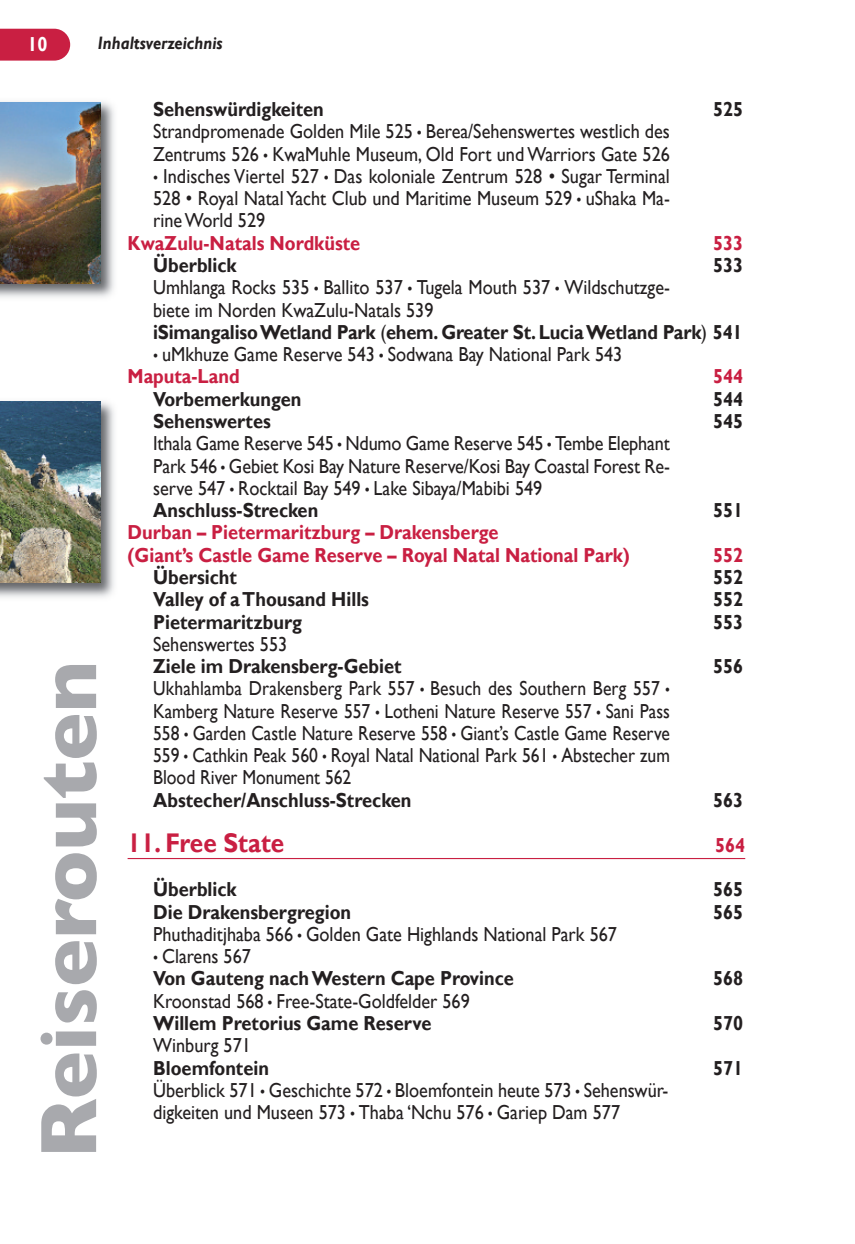
<style>
.page{position:relative;width:855px;height:1244px;background:#fff}
.page>*{position:absolute;margin:0;border:0;box-sizing:border-box;transform-origin:0 0}
.t1{font:700 81px "Gill Sans";color:#a8a9ad}
.t2{font:700 27px "Gill Sans";color:#c91f42;scale:.9 1}
.t3{font:20.25px/22.3px "Gill Sans";color:#231f20;scale:.9 1}
.t4{font:700 20.25px/22.3px "Gill Sans";color:#231f20;scale:.9 1}
.t5{font:20.25px/22.3px "Gill Sans";color:#231f20;text-align:justify;scale:.87 1}
.t6{font:700 20.25px/22.3px "Gill Sans";color:#c91f42;scale:.9 1}
.t7{font:700 20.25px "Gill Sans";color:#fff;scale:.9 1}
.t8{font:italic 700 18px "Gill Sans";color:#231f20;scale:.9 1}
.s1{font-size:15.75px}
.s2{font-weight:700}
.s3{font-weight:700;color:#c91f42}
.s4{font-weight:400;font-size:15.75px}
.s5{font-weight:400}
</style>
<div class="page">
<hr style="left:128px;top:858px;width:617px;height:1px;background:#c91f42">
<svg style="left:0;top:29px;width:70px;height:32px;background:#cc2b4c"></svg>
<img style="left:0;top:101px;width:114px;height:197px">
<img style="left:0;top:102px;width:100px;height:181px">
<img style="left:0;top:401px;width:114px;height:197px">
<img style="left:0;top:402px;width:100px;height:181px">
<p class="t7" style="left:28px;top:33px;width:24px">10</p>
<p class="t8" style="left:98px;top:32px;width:140px">Inhaltsverzeichnis</p>
<p class="t4" style="left:153px;top:98px;width:191px">Sehenswürdigkeiten</p>
<p class="t4" style="left:713px;top:98px;width:35px">525</p>
<p class="t3" style="left:153px;top:120px;width:576px">Strandpromenade Golden Mile 525 <span class="s1">•</span> Berea/Sehenswertes westlich des<br>Zentrums 526 <span class="s1">•</span> KwaMuhle Museum, Old Fort und Warriors Gate 526</p>
<p class="t3" style="left:153px;top:165px;width:576px;text-align:justify"><span class="s1">•</span> Indisches Viertel 527 <span class="s1">•</span> Das koloniale Zentrum 528 • Sugar Terminal 528 • Royal Natal Yacht Club und Maritime Museum 529 <span class="s1">•</span> uShaka Ma&shy;rineWorld 529</p>
<p class="t6" style="left:128px;top:231px;width:260px">KwaZulu-Natals Nordküste</p>
<p class="t6" style="left:713px;top:231px;width:35px">533</p>
<p class="t4" style="left:153px;top:254px;width:94px">Überblick</p>
<p class="t4" style="left:713px;top:254px;width:35px">533</p>
<p class="t3" style="left:153px;top:276px;width:656px">Umhlanga Rocks 535 <span class="s1">•</span> Ballito 537 <span class="s1">•</span> Tugela Mouth 537 <span class="s1">•</span> Wildschutzge-<br>biete im Norden KwaZulu-Natals 539<br><span class="s2">iSimangalisoWetland Park</span> (<span class="s2">ehem. Greater St. LuciaWetland Park</span>) <span class="s2">541</span></p>
<p class="t3" style="left:128px;top:343px;width:551px;text-indent:26px"><span class="s1">•</span> uMkhuze Game Reserve 543 <span class="s1">•</span> Sodwana Bay National Park 543<br><span class="s3">Maputa-Land</span></p>
<p class="t6" style="left:713px;top:365px;width:35px">544</p>
<h1 class="t1" style="left:21px;top:1159px;width:499px;rotate:-90deg">Reiserouten</h1>
<p class="t4" style="left:153px;top:387px;width:166px">Vorbemerkungen</p>
<p class="t4" style="left:713px;top:387px;width:35px">544</p>
<p class="t4" style="left:153px;top:410px;width:132px">Sehenswertes</p>
<p class="t4" style="left:713px;top:410px;width:35px">545</p>
<p class="t3" style="left:153px;top:432px;width:576px">Ithala Game Reserve 545 <span class="s1">•</span> Ndumo Game Reserve 545 <span class="s1">•</span> Tembe Elephant Park 546 <span class="s1">•</span> Gebiet Kosi Bay Nature Reserve/Kosi Bay Coastal Forest Re&shy;serve 547 <span class="s1">•</span> Rocktail Bay 549 <span class="s1">•</span> Lake Sibaya/Mabibi 549<br><span class="s2">Anschluss-Strecken</span></p>
<p class="t4" style="left:713px;top:499px;width:35px">551</p>
<p class="t6" style="left:128px;top:521px;width:559px">Durban – Pietermaritzburg – Drakensberge<br>(Giant’s Castle Game Reserve – Royal Natal National Park)</p>
<p class="t6" style="left:713px;top:543px;width:35px">552</p>
<p class="t4" style="left:153px;top:566px;width:95px">Übersicht</p>
<p class="t4" style="left:713px;top:566px;width:35px">552</p>
<p class="t4" style="left:153px;top:588px;width:241px">Valley of aThousand Hills</p>
<p class="t4" style="left:713px;top:588px;width:35px">552</p>
<p class="t4" style="left:153px;top:610px;width:167px">Pietermaritzburg</p>
<p class="t4" style="left:713px;top:610px;width:35px">553</p>
<p class="t3" style="left:153px;top:632px;width:151px">Sehenswertes 553</p>
<p class="t4" style="left:153px;top:655px;width:277px">Ziele im Drakensberg-Gebiet</p>
<p class="t4" style="left:713px;top:655px;width:35px">556</p>
<p class="t5" style="left:153px;top:677px;width:595px">Ukhahlamba Drakensberg Park 557 <span class="s1">•</span> Besuch des Southern Berg 557 <span class="s1">• </span>Kamberg Nature Reserve 557 <span class="s1">•</span> Lotheni Nature Reserve 557 <span class="s1">•</span> Sani Pass 558 <span class="s1">•</span> Garden Castle Nature Reserve 558 <span class="s1">•</span> Giant’s Castle Game Reserve 559 <span class="s1">•</span> Cathkin Peak 560 <span class="s1">•</span> Royal Natal National Park 561 <span class="s1">•</span> Abstecher zum Blood River Monument 562</p>
<p class="t4" style="left:153px;top:788px;width:288px">Abstecher/Anschluss-Strecken</p>
<p class="t4" style="left:713px;top:788px;width:35px">563</p>
<h2 class="t2" style="left:128px;top:826px;width:176px">11. Free State</h2>
<p class="t6" style="left:715px;top:833px;width:35px">564</p>
<p class="t4" style="left:153px;top:878px;width:94px">Überblick</p>
<p class="t4" style="left:713px;top:878px;width:35px">565</p>
<p class="t4" style="left:153px;top:900px;width:221px">Die Drakensbergregion</p>
<p class="t4" style="left:713px;top:900px;width:35px">565</p>
<p class="t3" style="left:153px;top:922px;width:517px">Phuthaditjhaba 566 <span class="s1">•</span> Golden Gate Highlands National Park 567</p>
<p class="t4" style="left:153px;top:945px;width:402px"><span class="s4">•</span> <span class="s5">Clarens 567<br></span>Von Gauteng nachWestern Cape Province</p>
<p class="t4" style="left:713px;top:967px;width:35px">568</p>
<p class="t3" style="left:153px;top:989px;width:353px">Kroonstad 568 <span class="s1">•</span> Free-State-Goldfelder 569<br><span class="s2">Willem Pretorius Game Reserve</span></p>
<p class="t4" style="left:713px;top:1012px;width:35px">570</p>
<p class="t3" style="left:153px;top:1034px;width:110px">Winburg 571</p>
<p class="t4" style="left:153px;top:1056px;width:130px">Bloemfontein</p>
<p class="t4" style="left:713px;top:1056px;width:35px">571</p>
<p class="t3" style="left:153px;top:1078px;width:574px">Überblick 571 <span class="s1">•</span> Geschichte 572 <span class="s1">•</span> Bloemfontein heute 573 <span class="s1">•</span> Sehenswür&shy;digkeiten und Museen 573 <span class="s1">•</span> Thaba ‘Nchu 576 <span class="s1">•</span> Gariep Dam 577</p>
</div>
